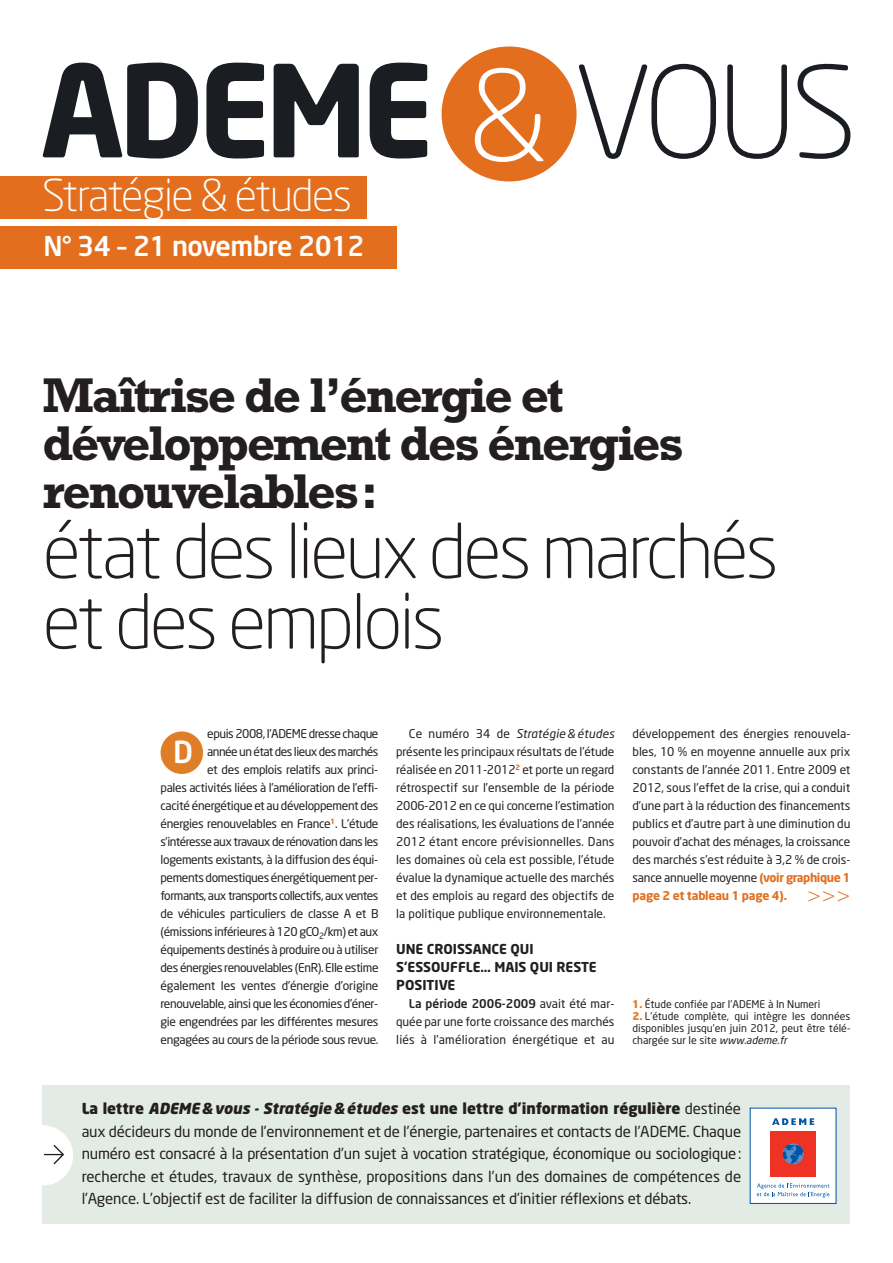
<style>
.page{position:relative;width:893px;height:1263px;background:#fff}
.page>*{position:absolute;margin:0;border:0;box-sizing:border-box;transform-origin:0 0}
.t1{font:300 75px/70.5px "Neo Sans";letter-spacing:-.04em;color:#231f20}
.t2{font:700 49.5px/48px "Rockwell";letter-spacing:-.045em;color:#231f20}
.t3{font:300 43.5px "Neo Sans";letter-spacing:-.03em;color:#fff}
.t4{font:500 30px "Neo Sans";color:#fff}
.t5{font:500 27px "Neo Sans";letter-spacing:-.02em;color:#fff}
.t6{font:300 21px "Rockwell";color:#e36f1e}
.t7{font:15px/22.5px "Neo Sans";letter-spacing:-.01em;color:#231f20;text-align:justify}
.t8{font:700 13.5px/18px "Neo Sans";color:#231f20}
.t9{font:12px/18px "Neo Sans";letter-spacing:-.025em;color:#231f20;text-align:justify}
.t10{font:10.5px/12px "Neo Sans";color:#231f20;text-align:justify}
.s1{font-style:italic}
.s2{font-weight:500}
.s3{font-weight:700;color:#e36f1e}
.s4{font-weight:900;color:#e07e27}
.s5{font-weight:900}
.s6{font-weight:900;font-style:italic}
</style>
<div class="page">
<div style="left:43px;top:1085px;width:807px;height:139px;background:#e3ebe5"></div>
<svg style="left:43px;top:1125px;width:30px;height:60px"></svg>
<div style="left:750px;top:1108px;width:86px;height:95px;background:#fff"></div>
<div style="left:770px;top:1132px;width:46px;height:45px;background:#ee3224"></div>
<svg style="left:783px;top:1143px;width:21px;height:21px"></svg>
<svg style="left:772px;top:1118px;width:42px;height:7px"></svg>
<svg style="left:757px;top:1183px;width:72px;height:14px"></svg>
<div style="left:161px;top:731px;width:42px;height:43px;background:#e07e27;border-radius:50%"></div>
<div style="left:0;top:177px;width:367px;height:42px;background:#e36f1e"></div>
<div style="left:0;top:226px;width:396px;height:42px;background:#e36f1e"></div>
<div style="left:442px;top:47px;width:135px;height:134px;background:#e36f1e;border-radius:50%"></div>
<svg style="left:475px;top:68px;width:68px;height:94px"></svg>
<svg style="left:43px;top:63px;width:384px;height:95px"></svg>
<svg style="left:579px;top:64px;width:271px;height:95px"></svg>
<h3 class="t3" style="left:42px;top:179px;width:311px">Stratégie &amp; études</h3>
<h3 class="t5" style="left:43px;top:236px;width:323px">N° 34 – 21 novembre 2012</h3>
<h2 class="t2" style="left:43px;top:376px;width:643px">Maîtrise de l’énergie et développement des énergies renouvelables:</h2>
<h1 class="t1" style="left:43px;top:522px;width:737px">état des lieux des marchés et des emplois</h1>
<p class="t9" style="left:161px;top:726px;width:219px;text-align:right">epuis 2008, l’ADEME dresse chaque<br>année un état des lieux des marchés<br>et des emplois relatifs aux princi-<br>pales activités liées à l’amélioration de l’effi&shy;cacité énergétique et au développement des énergies renouvelables en France<sup>1</sup>. L’étude s’intéresse aux travaux de rénovation dans les logements existants, à la diffusion des équi&shy;pements domestiques énergétiquement per&shy;formants, aux transports collectifs, aux ventes de véhicules particuliers de classe A et B (émissions inférieures à 120 gCO<sub>2</sub>/km) et aux équipements destinés à produire ou à utiliser des énergies renouvelables (EnR). Elle estime également les ventes d’énergie d’origine renouvelable, ainsi que les économies d’éner&shy;gie engendrées par les différentes mesures engagées au cours de la période sous revue.</p>
<p class="t9" style="left:396px;top:726px;width:220px;text-indent:13px">Ce numéro 34 de <span class="s1">Stratégie &amp; études </span>présente les principaux résultats de l’étude réalisée en 2011-2012<sup>2</sup> et porte un regard rétrospectif sur l’ensemble de la période 2006-2012 en ce qui concerne l’estimation des réalisations, les évaluations de l’année 2012 étant encore prévisionnelles. Dans les domaines où cela est possible, l’étude évalue la dynamique actuelle des marchés et des emplois au regard des objectifs de la politique publique environnementale.</p>
<h3 class="t4" style="left:173px;top:740px;width:22px">D</h3>
<p class="t8" style="left:396px;top:941px;width:202px">UNE CROISSANCE QUI<br>S’ESSOUFFLE… MAIS QUI RESTE<br>POSITIVE</p>
<p class="t9" style="left:396px;top:996px;width:220px;text-indent:13px"><span class="s2">La période 2006-2009</span> avait été mar&shy;quée par une forte croissance des marchés liés à l’amélioration énergétique et au</p>
<p class="t9" style="left:632px;top:726px;width:220px">développement des énergies renouvela&shy;bles, 10 % en moyenne annuelle aux prix constants de l’année 2011. Entre 2009 et 2012, sous l’effet de la crise, qui a conduit d’une part à la réduction des financements publics et d’autre part à une diminution du pouvoir d’achat des ménages, la croissance des marchés s’est réduite à 3,2 % de crois&shy;sance annuelle moyenne <span class="s3">(voir graphique 1 page 2 et tableau 1 page 4).</span></p>
<h3 class="t6" style="left:807px;top:889px;width:45px">&gt; &gt; &gt;</h3>
<p class="t10" style="left:632px;top:999px;width:189px"><span class="s4">1.</span> Étude confiée par l’ADEME à In Numeri</p>
<p class="t10" style="left:632px;top:1011px;width:219px"><span class="s4">2.</span> L’étude complète, qui intègre les données disponibles jusqu’en juin 2012, peut être télé&shy;chargée sur le site <span class="s1">www.ademe.fr</span></p>
<p class="t7" style="left:82px;top:1099px;width:661px"><span class="s5">La lettre</span> <span class="s6">ADEME &amp; vous - Stratégie &amp; études</span> <span class="s5">est une lettre d’information régulière</span> destinée aux décideurs du monde de l’environnement et de l’énergie, partenaires et contacts de l’ADEME. Chaque numéro est consacré à la présentation d’un sujet à vocation stratégique, économique ou sociologique: recherche et études, travaux de synthèse, propositions dans l’un des domaines de compétences de l’Agence. L’objectif est de faciliter la diffusion de connaissances et d’initier réflexions et débats.</p>
</div>
